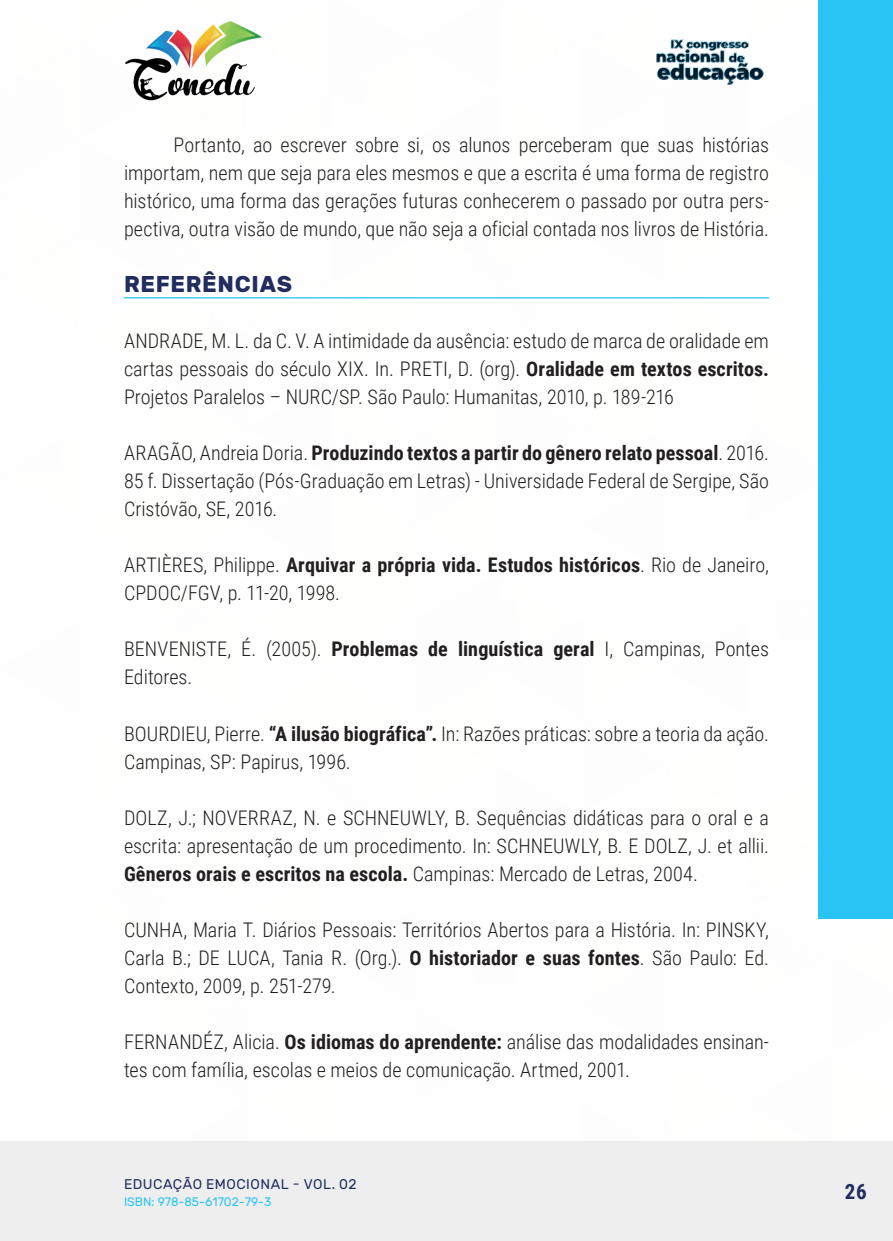
<style>
.page{position:relative;width:893px;height:1241px;background:#fff}
.page>*{position:absolute;margin:0;border:0;box-sizing:border-box;transform-origin:0 0}
._10_SUBTITULO{font:700 22.75px "Rubik";letter-spacing:.03em;color:#202d5e}
.t1{font:700 21px "Roboto Condensed";color:#202d5e}
._17_REFERENCIAS{font:300 20.12px/28px "Roboto Condensed";color:#231f20;text-align:justify}
._9_CORPO{font:300 20.12px/28px "Roboto Condensed";color:#231f20;text-align:justify}
.t2{font:14px "Rubik";letter-spacing:.035em;color:#202d5e}
.t3{font:12.25px "Rubik";color:#29c4f3}
.s1{font-weight:700}
</style>
<div class="page">
<div style="left:0;top:1141px;width:893px;height:99px;background:#eeeeef"></div>
<div style="left:819px;top:0;width:74px;height:918px;background:#29c4f3"></div>
<img style="left:125px;top:20px;width:137px;height:81px">
<img style="left:656px;top:39px;width:108px;height:46px">
<hr style="left:124px;top:297px;width:645px;height:1px;background:#29c4f3">
<p class="_9_CORPO" style="left:124px;top:130px;width:646px;text-indent:50px">Portanto, ao escrever sobre si, os alunos perceberam que suas histórias importam, nem que seja para eles mesmos e que a escrita é uma forma de registro histórico, uma forma das gerações futuras conhecerem o passado por outra pers&shy;pectiva, outra visão de mundo, que não seja a oficial contada nos livros de História.</p>
<p class="_10_SUBTITULO" style="left:124px;top:271px;width:170px">REFERÊNCIAS</p>
<p class="_17_REFERENCIAS" style="left:124px;top:326px;width:646px">ANDRADE, M. L. da C. V. A intimidade da ausência: estudo de marca de oralidade em cartas pessoais do século XIX. In. PRETI, D. (org). <span class="s1">Oralidade em textos escritos.<br></span>Projetos Paralelos – NURC/SP. São Paulo: Humanitas, 2010, p. 189-216</p>
<p class="_17_REFERENCIAS" style="left:124px;top:438px;width:646px">ARAGÃO, Andreia Doria. <span class="s1">Produzindo textos a partir do gênero relato pessoal</span>. 2016.<br>85 f. Dissertação (Pós-Graduação em Letras) - Universidade Federal de Sergipe, São Cristóvão, SE, 2016.</p>
<p class="_17_REFERENCIAS" style="left:124px;top:550px;width:646px">ARTIÈRES, Philippe. <span class="s1">Arquivar a própria vida. Estudos históricos</span>. Rio de Janeiro,<br>CPDOC/FGV, p. 11-20, 1998.</p>
<p class="_17_REFERENCIAS" style="left:124px;top:634px;width:646px">BENVENISTE, É. (2005). <span class="s1">Problemas de linguística geral</span> I, Campinas, Pontes<br>Editores.</p>
<p class="_17_REFERENCIAS" style="left:124px;top:718px;width:646px">BOURDIEU, Pierre. <span class="s1">“A ilusão biográfica”.</span> In: Razões práticas: sobre a teoria da ação.<br>Campinas, SP: Papirus, 1996.</p>
<p class="_17_REFERENCIAS" style="left:124px;top:802px;width:646px">DOLZ, J.; NOVERRAZ, N. e SCHNEUWLY, B. Sequências didáticas para o oral e a escrita: apresentação de um procedimento. In: SCHNEUWLY, B. E DOLZ, J. et allii.<br><span class="s1">Gêneros orais e escritos na escola.</span> Campinas: Mercado de Letras, 2004.</p>
<p class="_17_REFERENCIAS" style="left:124px;top:914px;width:646px">CUNHA, Maria T. Diários Pessoais: Territórios Abertos para a História. In: PINSKY, Carla B.; DE LUCA, Tania R. (Org.). <span class="s1">O historiador e suas fontes</span>. São Paulo: Ed.<br>Contexto, 2009, p. 251-279.</p>
<p class="_17_REFERENCIAS" style="left:124px;top:1026px;width:646px">FERNANDÉZ, Alicia. <span class="s1">Os idiomas do aprendente:</span> análise das modalidades ensinan&shy;tes com família, escolas e meios de comunicação. Artmed, 2001.</p>
<p class="t2" style="left:124px;top:1175px;width:234px">EDUCAÇÃO EMOCIONAL - VOL. 02</p>
<p class="t3" style="left:124px;top:1194px;width:149px">ISBN: 978-85-61702-79-3</p>
<p class="t1" style="left:845px;top:1176px;width:23px">26</p>
</div>
